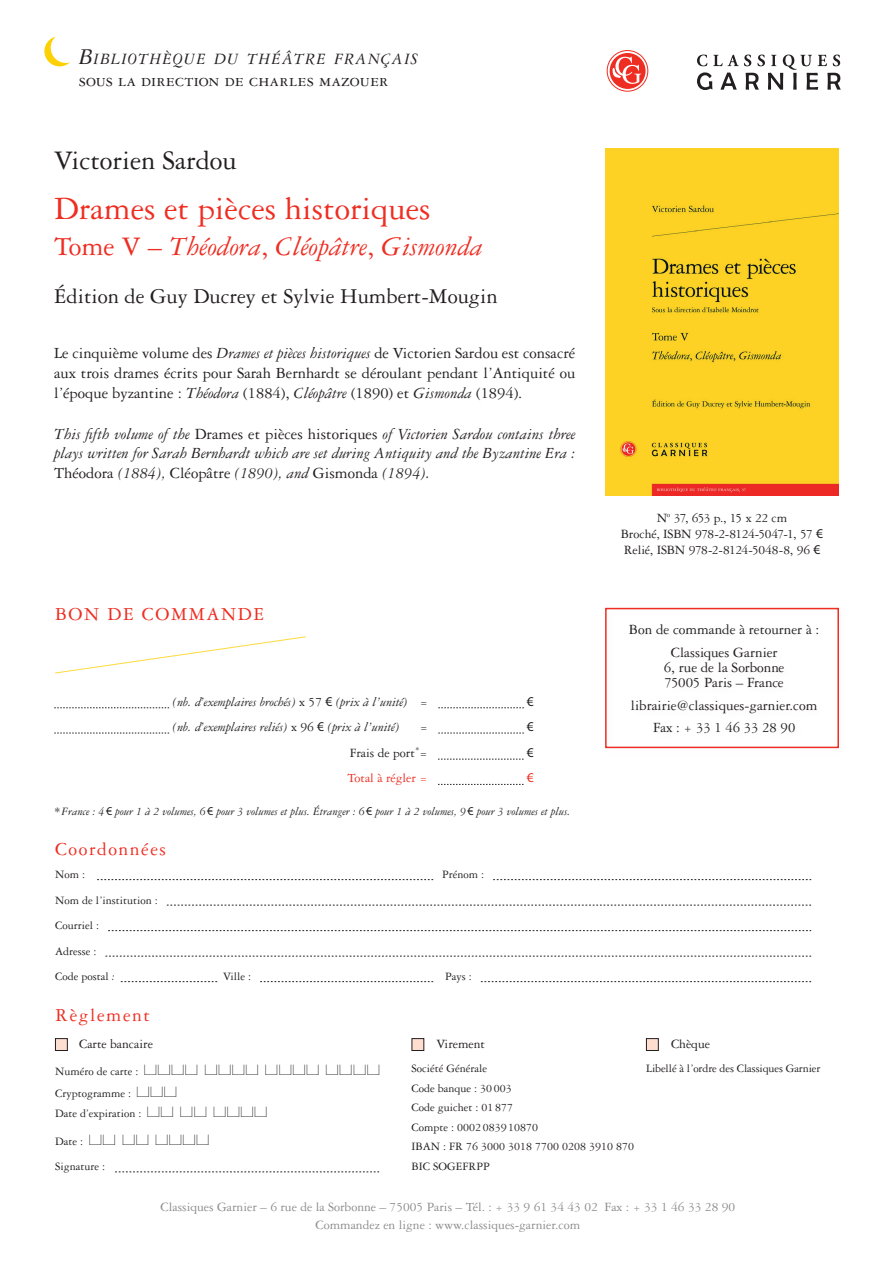
<style>
.page{position:relative;width:893px;height:1263px;background:#fff}
.page>*{position:absolute;margin:0;border:0;box-sizing:border-box;transform-origin:0 0}
.t1{font:34.5px "Garamond 3 LT Pro";color:#ee2e22}
.t2{font:italic 28.5px "Garamond 3 LT Pro";color:#ee2e22}
.t3{font:28.5px "Garamond 3 LT Pro";color:#231f20}
.t4{font:22.5px "Garamond 3 LT Pro";color:#231f20}
.t5{font:19.5px "Garamond 3 LT Pro";letter-spacing:.08em;color:#ee2e22}
.t6{font:18px "Garamond 3 LT Pro";letter-spacing:.02em;color:#231f20}
.t7{font:italic 16.8px "Garamond 3 LT Pro";letter-spacing:.055em;color:#231f20}
.t8{font:16.5px/20.2px "Garamond 3 LT Pro";color:#231f20;text-align:justify}
.t9{font:italic 16.5px/19.5px "Garamond 3 LT Pro";color:#231f20;text-align:justify}
.t10{font:15px/23.5px "Garamond 3 LT Pro";color:#231f20;text-align:center}
.t11{font:15px/15px "Garamond 3 LT Pro";letter-spacing:-.025em;color:#231f20}
.t12{font:13.5px/16.2px "Garamond 3 LT Pro";letter-spacing:-.025em;color:#231f20;text-align:center}
.t13{font:13.5px/18px "Garamond 3 LT Pro";color:#3e3e3f;text-align:center}
.t14{font:italic 13.5px "Garamond 3 LT Pro";color:#231f20}
.t15{font:13.5px "Casesaremplir Roman";letter-spacing:.12em;color:#231f20;scale:1.15 1}
.t16{font:13.5px "Garamond 3 LT Pro";color:#ee2e22}
.t17{font:13.5px "Myriad Pro";color:#231f20}
.t18{font:13.5px "Myriad Pro";color:#ee2e22}
.t19{font:12px/19.5px "Garamond 3 LT Pro";color:#231f20}
.t20{font:italic 12px "Garamond 3 LT Pro";color:#231f20}
.s1{font-size:24px}
.s2{font-style:normal}
.s3{font-style:italic}
.s4{font-family:"Myriad Pro";font-style:normal}
.s5{font-family:"Myriad Pro"}
.s6{font-family:"Garamond 3 LT Pro";font-size:12px}
.s7{font-family:"Casesaremplir Roman";font-size:13.5px}
</style>
<div class="page">
<div style="left:55px;top:1038px;width:12px;height:12px;background:#fddecf"></div>
<div style="left:55px;top:1038px;width:13px;height:13px;border:1px solid #231f20"></div>
<div style="left:646px;top:1038px;width:12px;height:12px;background:#fddecf"></div>
<div style="left:646px;top:1038px;width:13px;height:13px;border:1px solid #231f20"></div>
<div style="left:412px;top:1038px;width:12px;height:12px;background:#fddecf"></div>
<div style="left:412px;top:1038px;width:12px;height:13px;border:1px solid #231f20"></div>
<svg style="left:97px;top:879px;width:336px;height:1px"></svg>
<svg style="left:493px;top:879px;width:318px;height:1px"></svg>
<svg style="left:167px;top:905px;width:644px;height:1px"></svg>
<svg style="left:108px;top:930px;width:703px;height:1px"></svg>
<svg style="left:105px;top:956px;width:706px;height:1px"></svg>
<svg style="left:121px;top:981px;width:96px;height:1px"></svg>
<svg style="left:260px;top:981px;width:173px;height:1px"></svg>
<svg style="left:481px;top:981px;width:330px;height:1px"></svg>
<div style="left:605px;top:608px;width:234px;height:140px;border:2px solid #ee2e22"></div>
<svg style="left:115px;top:1171px;width:264px;height:1px"></svg>
<svg style="left:55px;top:636px;width:251px;height:38px"></svg>
<div style="left:610px;top:54px;width:35px;height:34px;background:#ee2e22;border-radius:50%"></div>
<div style="left:610px;top:53px;width:36px;height:36px;border:2px solid #ee2e22;border-radius:50%"></div>
<svg style="left:612px;top:57px;width:29px;height:27px"></svg>
<div style="left:607px;top:50px;width:41px;height:42px;border:1px solid #ee2e22;border-radius:50%"></div>
<svg style="left:697px;top:55px;width:144px;height:35px"></svg>
<svg style="left:44px;top:37px;width:26px;height:29px"></svg>
<svg style="left:438px;top:759px;width:86px;height:1px"></svg>
<svg style="left:438px;top:784px;width:86px;height:1px"></svg>
<svg style="left:54px;top:707px;width:115px;height:1px"></svg>
<svg style="left:438px;top:707px;width:86px;height:1px"></svg>
<svg style="left:54px;top:733px;width:115px;height:1px"></svg>
<svg style="left:438px;top:733px;width:86px;height:1px"></svg>
<img style="left:605px;top:148px;width:234px;height:348px">
<h3 class="t7" style="left:79px;top:50px;width:341px"><span class="s1">B</span>IBLIOTHÈQUE DU THÉÂTRE FRANÇAIS</h3>
<h3 class="t6" style="left:79px;top:71px;width:311px">Sous la direction de Charles Mazouer</h3>
<h2 class="t3" style="left:54px;top:145px;width:184px">Victorien Sardou</h2>
<h1 class="t1" style="left:54px;top:190px;width:378px">Drames et pièces historiques</h1>
<h2 class="t2" style="left:54px;top:231px;width:430px"><span class="s2">Tome V –</span> Théodora<span class="s2">,</span> Cléopâtre<span class="s2">,</span> Gismonda</h2>
<h3 class="t4" style="left:54px;top:284px;width:445px">Édition de Guy Ducrey et Sylvie Humbert-Mougin</h3>
<p class="t8" style="left:54px;top:343px;width:523px">Le cinquième volume des <span class="s3">Drames et pièces historiques</span> de Victorien Sardou est consacré aux trois drames écrits pour Sarah Bernhardt se déroulant pendant l’Antiquité ou l’époque byzantine : <span class="s3">Théodora</span> (1884), <span class="s3">Cléopâtre</span> (1890) et <span class="s3">Gismonda</span> (1894).</p>
<h3 class="t9" style="left:54px;top:424px;width:523px">This fifth volume of the <span class="s2">Drames et pièces historiques</span> of Victorien Sardou contains three plays written for Sarah Bernhardt which are set during Antiquity and the Byzantine Era :<br><span class="s2">Théodora</span> (1884), <span class="s2">Cléopâtre</span> (1890), and <span class="s2">Gismonda</span> (1894).</h3>
<h3 class="t5" style="left:55px;top:603px;width:211px">BON DE COMMANDE</h3>
<p class="t14" style="left:172px;top:694px;width:257px">(nb. d’exemplaires brochés) <span class="s2">x 57</span> <span class="s4">€</span> (prix à l’unité) <span class="s2">=</span></p>
<p class="t17" style="left:527px;top:693px;width:8px">€</p>
<p class="t14" style="left:172px;top:719px;width:229px">(nb. d’exemplaires reliés) <span class="s2">x 96</span> <span class="s4">€</span> (prix à l’unité)</p>
<p class="t12" style="left:420px;top:719px;width:10px">=</p>
<p class="t17" style="left:527px;top:718px;width:8px">€</p>
<p class="t12" style="left:350px;top:745px;width:79px">Frais de port<sup>*</sup>=</p>
<p class="t17" style="left:527px;top:744px;width:8px">€</p>
<p class="t16" style="left:348px;top:771px;width:81px">Total à régler =</p>
<p class="t18" style="left:527px;top:769px;width:8px">€</p>
<p class="t20" style="left:54px;top:804px;width:518px">*France : 4<span class="s4">€</span> pour 1 à 2 volumes, 6<span class="s4">€</span> pour 3 volumes et plus. Étranger : 6<span class="s4">€</span> pour 1 à 2 volumes, 9<span class="s4">€</span> pour 3 volumes et plus.</p>
<h3 class="t5" style="left:55px;top:838px;width:112px">Coordonnées</h3>
<p class="t19" style="left:55px;top:865px;width:31px">Nom :</p>
<p class="t19" style="left:442px;top:865px;width:43px">Prénom :</p>
<p class="t19" style="left:55px;top:887px;width:104px;line-height:25.5px">Nom de l’institution :<br>Courriel :<br>Adresse :<br>Code postal <span class="s3">:</span></p>
<p class="t19" style="left:223px;top:967px;width:30px">Ville :</p>
<p class="t19" style="left:445px;top:967px;width:28px">Pays :</p>
<h3 class="t5" style="left:55px;top:1004px;width:96px">Règlement</h3>
<p class="t12" style="left:621px;top:509px;width:204px">N<sup>o</sup> 37, 653 p., 15 x 22 cm<br>Broché, ISBN 978-2-8124-5047-1, 57 <span class="s5">€<br></span>Relié, ISBN 978-2-8124-5048-8, 96 <span class="s5">€</span></p>
<p class="t10" style="left:629px;top:617px;width:192px">Bon de commande à retourner à :<br>Classiques Garnier</p>
<p class="t11" style="left:664px;top:660px;width:122px">6, rue de la Sorbonne<br>75005 Paris – France</p>
<p class="t10" style="left:631px;top:694px;width:188px;line-height:22.2px">librairie@classiques-garnier.com<br>Fax : + 33 1 46 33 28 90</p>
<p class="t12" style="left:79px;top:1036px;width:75px">Carte bancaire</p>
<p class="t15" style="left:55px;top:1062px;width:283px"><span class="s6">Numéro de carte :</span> ffff ffff ffff ffff</p>
<p class="t19" style="left:55px;top:1084px;width:213px">Cryptogramme : <span class="s7">fff<br></span>Date d’expiration : <span class="s7">ff ff ffff</span></p>
<p class="t15" style="left:55px;top:1132px;width:135px"><span class="s6">Date :</span> ff ff ffff</p>
<p class="t19" style="left:55px;top:1157px;width:51px">Signature :</p>
<p class="t12" style="left:436px;top:1035px;width:50px">Virement</p>
<p class="t19" style="left:412px;top:1059px;width:224px">Société Générale<br>Code banque : 30003<br>Code guichet : 01877<br>Compte : 0002083910870<br>IBAN : FR 76 3000 3018 7700 0208 3910 870<br>BIC SOGEFRPP</p>
<p class="t12" style="left:671px;top:1036px;width:41px">Chèque</p>
<p class="t19" style="left:646px;top:1059px;width:176px">Libellé à l’ordre des Classiques Garnier</p>
<p class="t13" style="left:160px;top:1198px;width:576px">Classiques Garnier – 6 rue de la Sorbonne – 75005 Paris – Tél. : + 33 9 61 34 43 02 Fax : + 33 1 46 33 28 90<br>Commandez en ligne : www.classiques-garnier.com</p>
</div>
